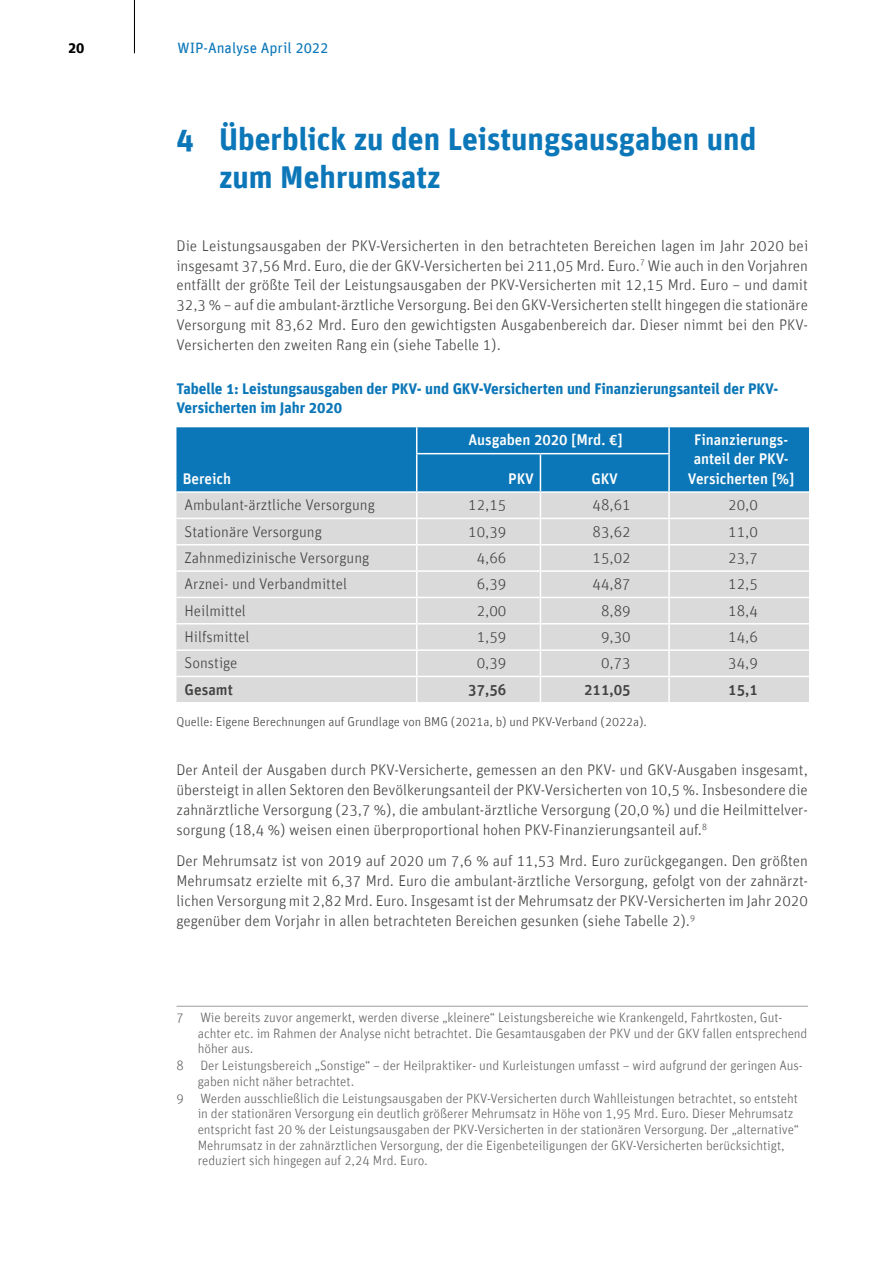
<style>
.page{position:relative;width:893px;height:1263px;background:#fff}
.page>*{position:absolute;margin:0;border:0;box-sizing:border-box;transform-origin:0 0}
.t1{font:31.5px/38.4px "Unit Bold TF";color:#0c77b8}
.t2{font:15.45px/19.8px "Unit Light TF";color:#424241;text-align:justify}
.t3{font:15.45px/19.2px "Unit Bold TF";letter-spacing:-.005em;color:#0c77b8}
.t4{font:15.45px/19.2px "Unit Medium TF";letter-spacing:-.005em;color:#fff}
.t5{font:15.45px "Unit Medium TF";color:#424241}
.t6{font:15px "Unit Regular TF";color:#0c77b8}
.t7{font:15px "Unit Bold TF";color:#000}
.t8{font:13.5px/15.6px "Unit Light TF";letter-spacing:-.005em;color:#646363}
.t9{font:12.75px "Unit Light TF";color:#424241}
</style>
<div class="page">
<hr style="left:134px;top:0;width:1px;height:53px;background:#000">
<svg style="left:176px;top:427px;width:633px;height:275px;background:#acc5d4"></svg>
<hr style="left:176px;top:1006px;width:632px;height:1px;background:#9d9d9c">
<p class="t7" style="left:68px;top:39px;width:18px">20</p>
<p class="t6" style="left:178px;top:39px;width:152px">WIP-Analyse April 2022</p>
<h1 class="t1" style="left:219px;top:119px;width:539px;text-indent:-43px">4 Überblick zu den Leistungsausgaben und zum Mehrumsatz</h1>
<p class="t2" style="left:176px;top:235px;width:633px">Die Leistungsausgaben der PKV-Versicherten in den betrachteten Bereichen lagen im Jahr 2020 bei insgesamt 37,56 Mrd. Euro, die der GKV-Versicherten bei 211,05 Mrd. Euro.<sup>7</sup> Wie auch in den Vorjahren entfällt der größte Teil der Leistungsausgaben der PKV-Versicherten mit 12,15 Mrd. Euro – und damit 32,3 % – auf die ambulant-ärztliche Versorgung. Bei den GKV-Versicherten stellt hingegen die stationäre Versorgung mit 83,62 Mrd. Euro den gewichtigsten Ausgabenbereich dar. Dieser nimmt bei den PKV-Versicherten den zweiten Rang ein (siehe Tabelle 1).</p>
<p class="t3" style="left:176px;top:378px;width:603px">Tabelle 1: Leistungsausgaben der PKV- und GKV-Versicherten und Finanzierungsanteil der PKV-<br>Versicherten im Jahr 2020</p>
<p class="t4" style="left:183px;top:468px;width:50px">Bereich</p>
<p class="t4" style="left:469px;top:430px;width:156px">Ausgaben 2020 [Mrd. €]</p>
<p class="t4" style="left:694px;top:430px;width:96px">Finanzierungs&shy;anteil der PKV-</p>
<p class="t4" style="left:508px;top:468px;width:27px">PKV</p>
<p class="t4" style="left:591px;top:468px;width:28px">GKV</p>
<p class="t4" style="left:688px;top:468px;width:108px">Versicherten [%]</p>
<p class="t2" style="left:185px;top:495px;width:192px">Ambulant-ärztliche Versorgung</p>
<p class="t2" style="left:468px;top:495px;width:40px">12,15</p>
<p class="t2" style="left:593px;top:495px;width:40px">48,61</p>
<p class="t2" style="left:728px;top:495px;width:31px">20,0</p>
<p class="t2" style="left:185px;top:521px;width:139px">Stationäre Versorgung</p>
<p class="t2" style="left:468px;top:521px;width:40px">10,39</p>
<p class="t2" style="left:593px;top:521px;width:40px">83,62</p>
<p class="t2" style="left:728px;top:521px;width:31px">11,0</p>
<p class="t2" style="left:185px;top:548px;width:186px">Zahnmedizinische Versorgung</p>
<p class="t2" style="left:477px;top:548px;width:31px">4,66</p>
<p class="t2" style="left:593px;top:548px;width:40px">15,02</p>
<p class="t2" style="left:728px;top:548px;width:31px">23,7</p>
<p class="t2" style="left:185px;top:574px;width:164px">Arznei- und Verbandmittel</p>
<p class="t2" style="left:477px;top:574px;width:31px">6,39</p>
<p class="t2" style="left:593px;top:574px;width:40px">44,87</p>
<p class="t2" style="left:728px;top:574px;width:31px">12,5</p>
<p class="t2" style="left:185px;top:600px;width:63px">Heilmittel</p>
<p class="t2" style="left:477px;top:600px;width:31px">2,00</p>
<p class="t2" style="left:601px;top:600px;width:31px">8,89</p>
<p class="t2" style="left:728px;top:600px;width:31px">18,4</p>
<p class="t2" style="left:185px;top:627px;width:66px">Hilfsmittel</p>
<p class="t2" style="left:477px;top:627px;width:31px">1,59</p>
<p class="t2" style="left:601px;top:627px;width:31px">9,30</p>
<p class="t2" style="left:728px;top:627px;width:31px">14,6</p>
<p class="t2" style="left:185px;top:653px;width:54px">Sonstige</p>
<p class="t2" style="left:477px;top:653px;width:31px">0,39</p>
<p class="t2" style="left:601px;top:653px;width:31px">0,73</p>
<p class="t2" style="left:728px;top:653px;width:31px">34,9</p>
<p class="t5" style="left:185px;top:680px;width:50px">Gesamt</p>
<p class="t5" style="left:468px;top:680px;width:40px">37,56</p>
<p class="t5" style="left:584px;top:680px;width:48px">211,05</p>
<p class="t5" style="left:728px;top:680px;width:31px">15,1</p>
<p class="t9" style="left:176px;top:714px;width:472px">Quelle: Eigene Berechnungen auf Grundlage von BMG (2021a, b) und PKV-Verband (2022a).</p>
<p class="t2" style="left:176px;top:760px;width:633px">Der Anteil der Ausgaben durch PKV-Versicherte, gemessen an den PKV- und GKV-Ausgaben insgesamt, übersteigt in allen Sektoren den Bevölkerungsanteil der PKV-Versicherten von 10,5 %. Insbesondere die zahnärztliche Versorgung (23,7 %), die ambulant-ärztliche Versorgung (20,0 %) und die Heilmittelver&shy;sorgung (18,4 %) weisen einen überproportional hohen PKV-Finanzierungsanteil auf.<sup>8</sup></p>
<p class="t2" style="left:176px;top:851px;width:633px">Der Mehrumsatz ist von 2019 auf 2020 um 7,6 % auf 11,53 Mrd. Euro zurückgegangen. Den größten Mehrumsatz erzielte mit 6,37 Mrd. Euro die ambulant-ärztliche Versorgung, gefolgt von der zahnärzt&shy;lichen Versorgung mit 2,82 Mrd. Euro. Insgesamt ist der Mehrumsatz der PKV-Versicherten im Jahr 2020 gegenüber dem Vorjahr in allen betrachteten Bereichen gesunken (siehe Tabelle 2).<sup>9</sup></p>
<p class="t8" style="left:198px;top:1009px;width:611px;text-indent:-21px">7 Wie bereits zuvor angemerkt, werden diverse „kleinere“ Leistungsbereiche wie Krankengeld, Fahrtkosten, Gut&shy;achter etc. im Rahmen der Analyse nicht betrachtet. Die Gesamtausgaben der PKV und der GKV fallen entsprechend höher aus.</p>
<p class="t8" style="left:198px;top:1057px;width:607px;text-indent:-21px">8 Der Leistungsbereich „Sonstige“ – der Heilpraktiker- und Kurleistungen umfasst – wird aufgrund der geringen Aus&shy;gaben nicht näher betrachtet.</p>
<p class="t8" style="left:198px;top:1090px;width:603px;text-indent:-21px">9 Werden ausschließlich die Leistungsausgaben der PKV-Versicherten durch Wahlleistungen betrachtet, so entsteht in der stationären Versorgung ein deutlich größerer Mehrumsatz in Höhe von 1,95 Mrd. Euro. Dieser Mehrumsatz entspricht fast 20 % der Leistungsausgaben der PKV-Versicherten in der stationären Versorgung. Der „alternative“ Mehrumsatz in der zahnärztlichen Versorgung, der die Eigenbeteiligungen der GKV-Versicherten berücksichtigt, reduziert sich hingegen auf 2,24 Mrd. Euro.</p>
</div>
